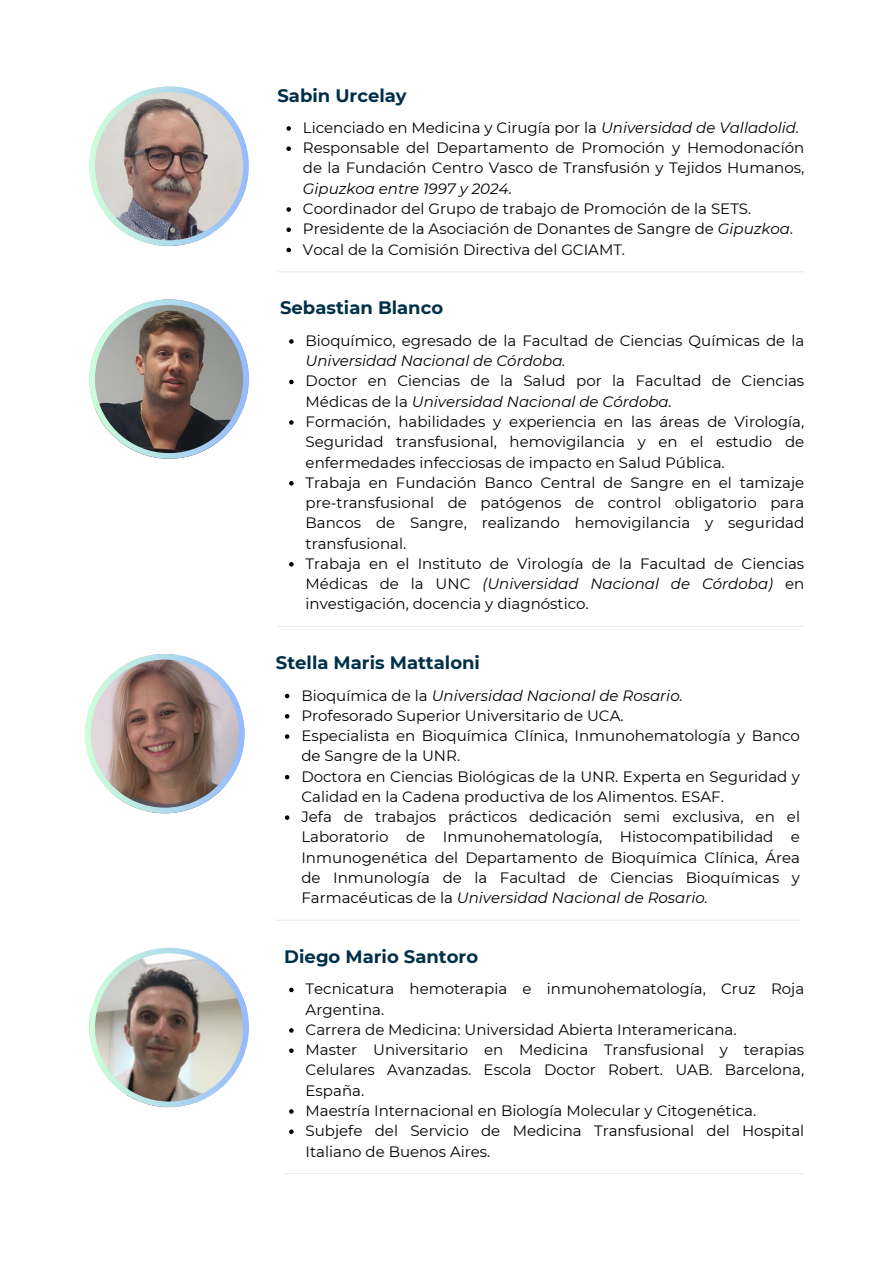
<style>
.page{position:relative;width:894px;height:1264px;background:#fff}
.page>*{position:absolute;margin:0;border:0;box-sizing:border-box;transform-origin:0 0}
.t1{font:700 18px "Montserrat";color:#003049}
.t2{font:15px/20.2px "Montserrat";color:#000;text-align:justify}
.t3{font:italic 15px "Montserrat";color:#000}
.s1{font-style:italic}
.s2{font-style:normal}
</style>
<div class="page">
<svg style="left:89px;top:86px;width:160px;height:160px"></svg>
<hr style="left:277px;top:271px;width:527px;height:1px;background:#ededeb">
<svg style="left:286px;top:126px;width:5px;height:5px"></svg>
<svg style="left:286px;top:146px;width:5px;height:5px"></svg>
<svg style="left:286px;top:207px;width:5px;height:5px"></svg>
<svg style="left:286px;top:227px;width:5px;height:5px"></svg>
<svg style="left:286px;top:248px;width:5px;height:4px"></svg>
<svg style="left:89px;top:299px;width:160px;height:160px"></svg>
<hr style="left:277px;top:626px;width:527px;height:1px;background:#ededeb">
<svg style="left:289px;top:339px;width:4px;height:5px"></svg>
<svg style="left:289px;top:380px;width:4px;height:4px"></svg>
<svg style="left:289px;top:420px;width:4px;height:5px"></svg>
<svg style="left:289px;top:481px;width:4px;height:4px"></svg>
<svg style="left:289px;top:562px;width:4px;height:4px"></svg>
<svg style="left:85px;top:654px;width:159px;height:159px"></svg>
<hr style="left:274px;top:919px;width:525px;height:1px;background:#ededeb">
<svg style="left:285px;top:693px;width:4px;height:5px"></svg>
<svg style="left:285px;top:714px;width:4px;height:4px"></svg>
<svg style="left:285px;top:734px;width:4px;height:4px"></svg>
<svg style="left:285px;top:774px;width:4px;height:5px"></svg>
<svg style="left:285px;top:815px;width:4px;height:4px"></svg>
<svg style="left:89px;top:947px;width:160px;height:160px"></svg>
<hr style="left:284px;top:1172px;width:520px;height:2px;background:#ededeb">
<svg style="left:289px;top:987px;width:4px;height:5px"></svg>
<svg style="left:289px;top:1028px;width:4px;height:4px"></svg>
<svg style="left:289px;top:1048px;width:4px;height:4px"></svg>
<svg style="left:289px;top:1109px;width:4px;height:4px"></svg>
<svg style="left:289px;top:1129px;width:4px;height:4px"></svg>
<p class="t1" style="left:277px;top:84px;width:131px">Sabin Urcelay</p>
<p class="t2" style="left:303px;top:117px;width:497px">Licenciado en Medicina y Cirugía por la <span class="s1">Universidad de Valladolid.</span></p>
<p class="t2" style="left:303px;top:138px;width:502px">Responsable del Departamento de Promoción y Hemodonacíón de la Fundación Centro Vasco de Transfusión y Tejidos Humanos, <span class="s1">Gipuzkoa entre 1997 y 2024</span>.</p>
<h1 class="t2" style="left:303px;top:198px;width:450px">Coordinador del Grupo de trabajo de Promoción de la SETS.</h1>
<p class="t2" style="left:303px;top:219px;width:491px">Presidente de la Asociación de Donantes de Sangre de <span class="s1">Gipuzkoa</span>.</p>
<p class="t2" style="left:303px;top:239px;width:323px">Vocal de la Comisión Directiva del GCIAMT.</p>
<p class="t1" style="left:280px;top:297px;width:164px">Sebastian Blanco</p>
<p class="t2" style="left:305px;top:330px;width:500px">Bioquímico, egresado de la Facultad de Ciencias Químicas de la<br><span class="s1">Universidad Nacional de Córdoba.</span></p>
<p class="t2" style="left:305px;top:371px;width:500px">Doctor en Ciencias de la Salud por la Facultad de Ciencias<br>Médicas de la <span class="s1">Universidad Nacional de Córdoba.</span></p>
<h1 class="t2" style="left:305px;top:411px;width:500px">Formación, habilidades y experiencia en las áreas de Virología, Seguridad transfusional, hemovigilancia y en el estudio de enfermedades infecciosas de impacto en Salud Pública.</h1>
<p class="t2" style="left:305px;top:472px;width:500px">Trabaja en Fundación Banco Central de Sangre en el tamizaje pre-transfusional de patógenos de control obligatorio para Bancos de Sangre, realizando hemovigilancia y seguridad transfusional.</p>
<p class="t2" style="left:305px;top:553px;width:500px">Trabaja en el Instituto de Virología de la Facultad de Ciencias Médicas de la UNC <span class="s1">(Universidad Nacional de Córdoba)</span> en investigación, docencia y diagnóstico.</p>
<p class="t1" style="left:276px;top:651px;width:205px">Stella Maris Mattaloni</p>
<p class="t3" style="left:301px;top:686px;width:383px"><span class="s2">Bioquímica de la</span> Universidad Nacional de Rosario.</p>
<p class="t2" style="left:301px;top:705px;width:323px">Profesorado Superior Universitario de UCA.</p>
<h1 class="t2" style="left:301px;top:725px;width:500px">Especialista en Bioquímica Clínica, Inmunohematología y Banco de Sangre de la UNR.</h1>
<p class="t2" style="left:301px;top:766px;width:500px">Doctora en Ciencias Biológicas de la UNR. Experta en Seguridad y<br>Calidad en la Cadena productiva de los Alimentos. ESAF.</p>
<p class="t2" style="left:301px;top:806px;width:500px">Jefa de trabajos prácticos dedicación semi exclusiva, en el Laboratorio de Inmunohematología, Histocompatibilidad e Inmunogenética del Departamento de Bioquímica Clínica, Área de Inmunología de la Facultad de Ciencias Bioquímicas y Farmacéuticas de la <span class="s1">Universidad Nacional de Rosario.</span></p>
<p class="t1" style="left:284px;top:945px;width:195px">Diego Mario Santoro</p>
<p class="t2" style="left:305px;top:978px;width:500px">Tecnicatura hemoterapia e inmunohematología, Cruz Roja<br>Argentina.</p>
<p class="t2" style="left:305px;top:1019px;width:432px">Carrera de Medicina: Universidad Abierta Interamericana.</p>
<h1 class="t2" style="left:305px;top:1039px;width:500px">Master Universitario en Medicina Transfusional y terapias Celulares Avanzadas. Escola Doctor Robert. UAB. Barcelona, España.</h1>
<p class="t2" style="left:305px;top:1100px;width:452px">Maestría Internacional en Biología Molecular y Citogenética.</p>
<p class="t2" style="left:305px;top:1120px;width:500px">Subjefe del Servicio de Medicina Transfusional del Hospital<br>Italiano de Buenos Aires.</p>
</div>
